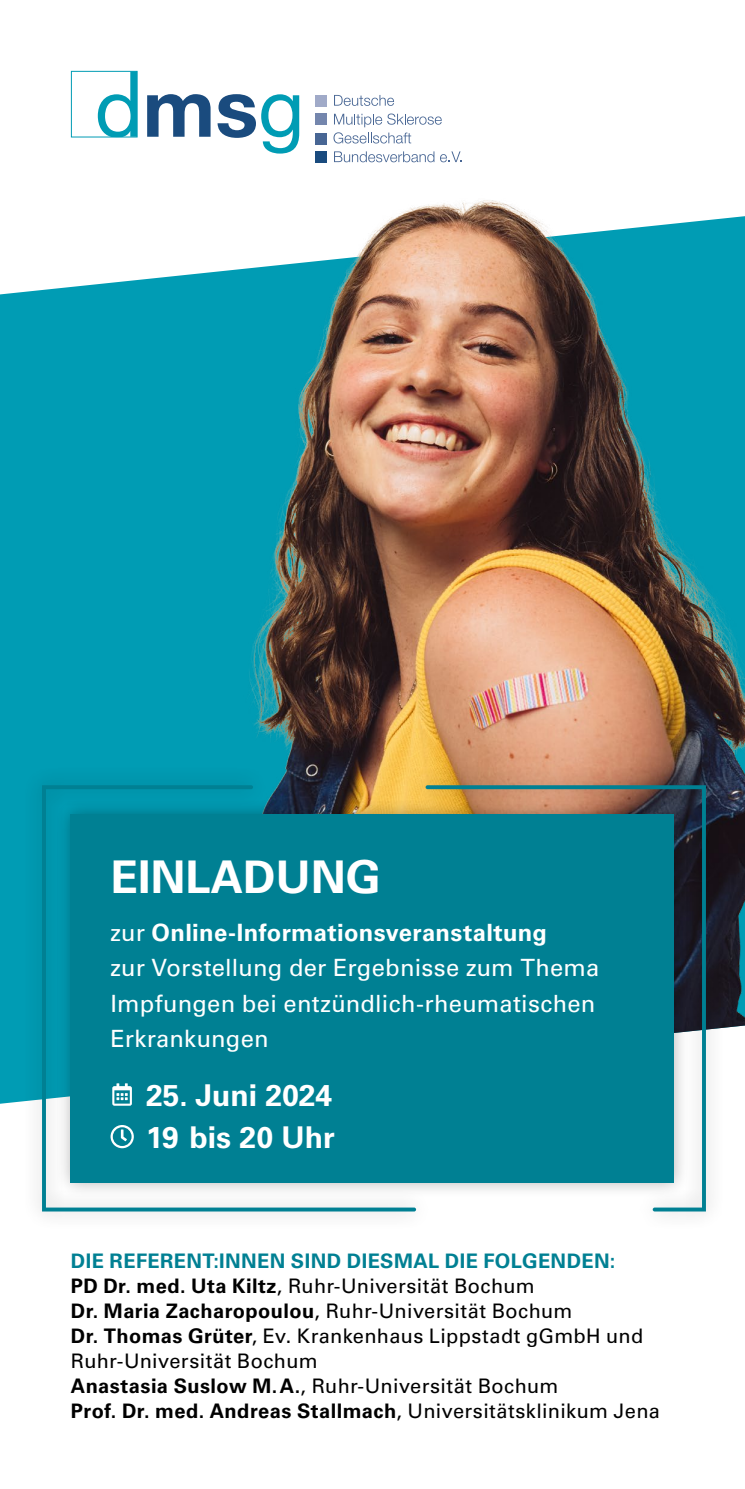
<style>
.page{position:relative;width:745px;height:1489px;background:#fff}
.page>*{position:absolute;margin:0;border:0;box-sizing:border-box;transform-origin:0 0}
.t1{font:700 45px "Univers LT Std";color:#fff}
.t2{font:700 30px/42.5px "Univers LT Std";color:#fff}
.t3{font:23.75px/35.5px "Univers LT Std";letter-spacing:.01em;color:#fff}
.t4{font:20px/25px "Univers LT Std";letter-spacing:.015em;color:#000}
.s1{font-weight:700}
.s2{font-weight:700;color:#008093}
</style>
<div class="page">
<img style="left:0;top:200px;width:744px;height:865px">
<div style="left:408px;top:765px;width:317px;height:465px;background:#000;opacity:.3"></div>
<svg style="left:433px;top:785px;width:272px;height:426px;fill:#008093"></svg>
<div style="left:23px;top:765px;width:410px;height:465px;background:#000;opacity:.3"></div>
<svg style="left:42px;top:785px;width:374px;height:426px;fill:#008093"></svg>
<div style="left:71px;top:71px;width:66px;height:66px;border:1px solid #009cb4"></div>
<svg style="left:98px;top:71px;width:39px;height:66px"></svg>
<svg style="left:147px;top:94px;width:63px;height:43px"></svg>
<svg style="left:217px;top:94px;width:82px;height:60px"></svg>
<svg style="left:334px;top:95px;width:60px;height:11px"></svg>
<svg style="left:333px;top:113px;width:108px;height:30px"></svg>
<svg style="left:334px;top:151px;width:100px;height:11px"></svg>
<svg style="left:440px;top:151px;width:21px;height:11px"></svg>
<div style="left:315px;top:95px;width:11px;height:12px;background:#a0aac8"></div>
<div style="left:315px;top:114px;width:11px;height:11px;background:#7486ad"></div>
<div style="left:315px;top:133px;width:11px;height:11px;background:#486694"></div>
<div style="left:315px;top:151px;width:11px;height:11px;background:#1a4b7e"></div>
<svg style="left:112px;top:1083px;width:20px;height:22px"></svg>
<svg style="left:110px;top:1124px;width:24px;height:24px"></svg>
<h1 class="t1" style="left:110px;top:850px;width:272px">EINLADUNG</h1>
<p class="t3" style="left:110px;top:914px;width:490px">zur <span class="s1">Online-Informationsveranstaltung<br></span>zur Vorstellung der Ergebnisse zum Thema Impfungen bei entzündlich-rheumatischen Erkrankungen</p>
<h2 class="t2" style="left:146px;top:1074px;width:190px">25. Juni 2024<br>19 bis 20 Uhr</h2>
<p class="t4" style="left:71px;top:1248px;width:590px"><span class="s2">DIE REFERENT:INNEN SIND DIESMAL DIE FOLGENDEN:<br></span><span class="s1">PD Dr. med. Uta Kiltz</span>, Ruhr-Universität Bochum<br><span class="s1">Dr. Maria Zacharopoulou</span>, Ruhr-Universität Bochum<br><span class="s1">Dr. Thomas Grüter</span>, Ev. Krankenhaus Lippstadt gGmbH und Ruhr-Universität Bochum<br><span class="s1">Anastasia Suslow M.A.</span>, Ruhr-Universität Bochum<br><span class="s1">Prof. Dr. med. Andreas Stallmach</span>, Universitätsklinikum Jena</p>
</div>
